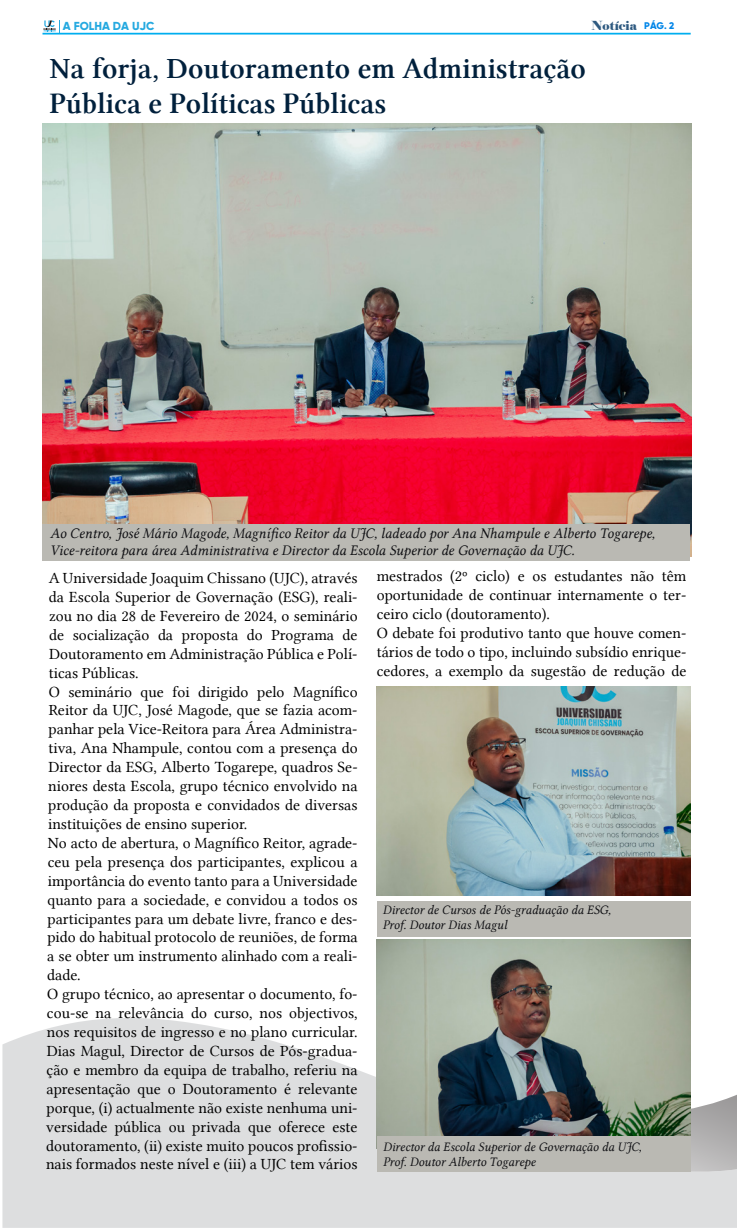
<style>
.page{position:relative;width:737px;height:1228px;background:#fff}
.page>*{position:absolute;margin:0;border:0;box-sizing:border-box;transform-origin:0 0}
.t1{font:29.66px/35.6px "Lin Libertine Z";color:#00203c}
.t2{font:15.75px/18.9px "Lin Libertine";color:#000}
.t3{font:14.88px/17.8px "Lin Libertine I";color:#0f0f13}
.t4{font:13.12px/15.8px "Lin Libertine I";color:#0f0f13}
.t5{font:12.42px "Elephant";color:#2d5980}
.t6{font:800 11.64px "Gilroy";color:#25a9e0}
.s1{font-family:"Gilroy";font-weight:800;font-size:9.62px;color:#0085e8}
</style>
<div class="page">
<svg style="left:2px;top:1017px;width:735px;height:210px;fill:#dddedf"></svg>
<img style="left:42px;top:124px;width:649px;height:432px">
<hr style="left:42px;top:33px;width:648px;height:2px;background:#00aeef">
<svg style="left:44px;top:20px;width:16px;height:12px"></svg>
<div style="left:377px;top:900px;width:313px;height:36px;background:#bab9b3"></div>
<img style="left:377px;top:939px;width:313px;height:196px">
<div style="left:42px;top:523px;width:648px;height:37px;background:#bab9b3"></div>
<img style="left:377px;top:686px;width:313px;height:209px">
<div style="left:377px;top:1135px;width:313px;height:36px;background:#bab9b3"></div>
<p class="t6" style="left:63px;top:18px;width:93px">A FOLHA DA UJC</p>
<p class="t5" style="left:591px;top:17px;width:85px">Notícia <span class="s1">PÁG. 2</span></p>
<h1 class="t1" style="left:49px;top:51px;width:538px">Na forja, Doutoramento em Administração<br>Pública e Políticas Públicas</h1>
<p class="t3" style="left:50px;top:524px;width:606px">Ao Centro, José Mário Magode, Magnífico Reitor da UJC, ladeado por Ana Nhampule e Alberto Togarepe,<br>Vice-reitora para área Administrativa e Director da Escola Superior de Governação da UJC.</p>
<p class="t2" style="left:46px;top:568px;width:313px">A Universidade Joaquim Chissano (UJC), através da Escola Superior de Governação (ESG), reali&shy;zou no dia 28 de Fevereiro de 2024, o seminário de socialização da proposta do Programa de Doutoramento em Administração Pública e Polí&shy;ticas Públicas.<br>O seminário que foi dirigido pelo Magnífico Reitor da UJC, José Magode, que se fazia acom&shy;panhar pela Vice-Reitora para Área Administra&shy;tiva, Ana Nhampule, contou com a presença do Director da ESG, Alberto Togarepe, quadros Se&shy;niores desta Escola, grupo técnico envolvido na produção da proposta e convidados de diversas instituições de ensino superior.<br>No acto de abertura, o Magnífico Reitor, agrade&shy;ceu pela presença dos participantes, explicou a importância do evento tanto para a Universidade quanto para a sociedade, e convidou a todos os participantes para um debate livre, franco e des&shy;pido do habitual protocolo de reuniões, de forma a se obter um instrumento alinhado com a reali&shy;dade.<br>O grupo técnico, ao apresentar o documento, fo&shy;cou-se na relevância do curso, nos objectivos, nos requisitos de ingresso e no plano curricular.<br>Dias Magul, Director de Cursos de Pós-gradua&shy;ção e membro da equipa de trabalho, referiu na apresentação que o Doutoramento é relevante porque, (i) actualmente não existe nenhuma uni&shy;versidade pública ou privada que oferece este doutoramento, (ii) existe muito poucos profissio&shy;nais formados neste nível e (iii) a UJC tem vários</p>
<p class="t2" style="left:377px;top:566px;width:311px">mestrados (2º ciclo) e os estudantes não têm oportunidade de continuar internamente o ter&shy;ceiro ciclo (doutoramento).<br>O debate foi produtivo tanto que houve comen&shy;tários de todo o tipo, incluindo subsídio enrique&shy;cedores, a exemplo da sugestão de redução de</p>
<p class="t4" style="left:383px;top:901px;width:230px">Director de Cursos de Pós-graduação da ESG,<br>Prof. Doutor Dias Magul</p>
<p class="t4" style="left:383px;top:1138px;width:260px">Director da Escola Superior de Governação da UJC,<br>Prof. Doutor Alberto Togarepe</p>
</div>
